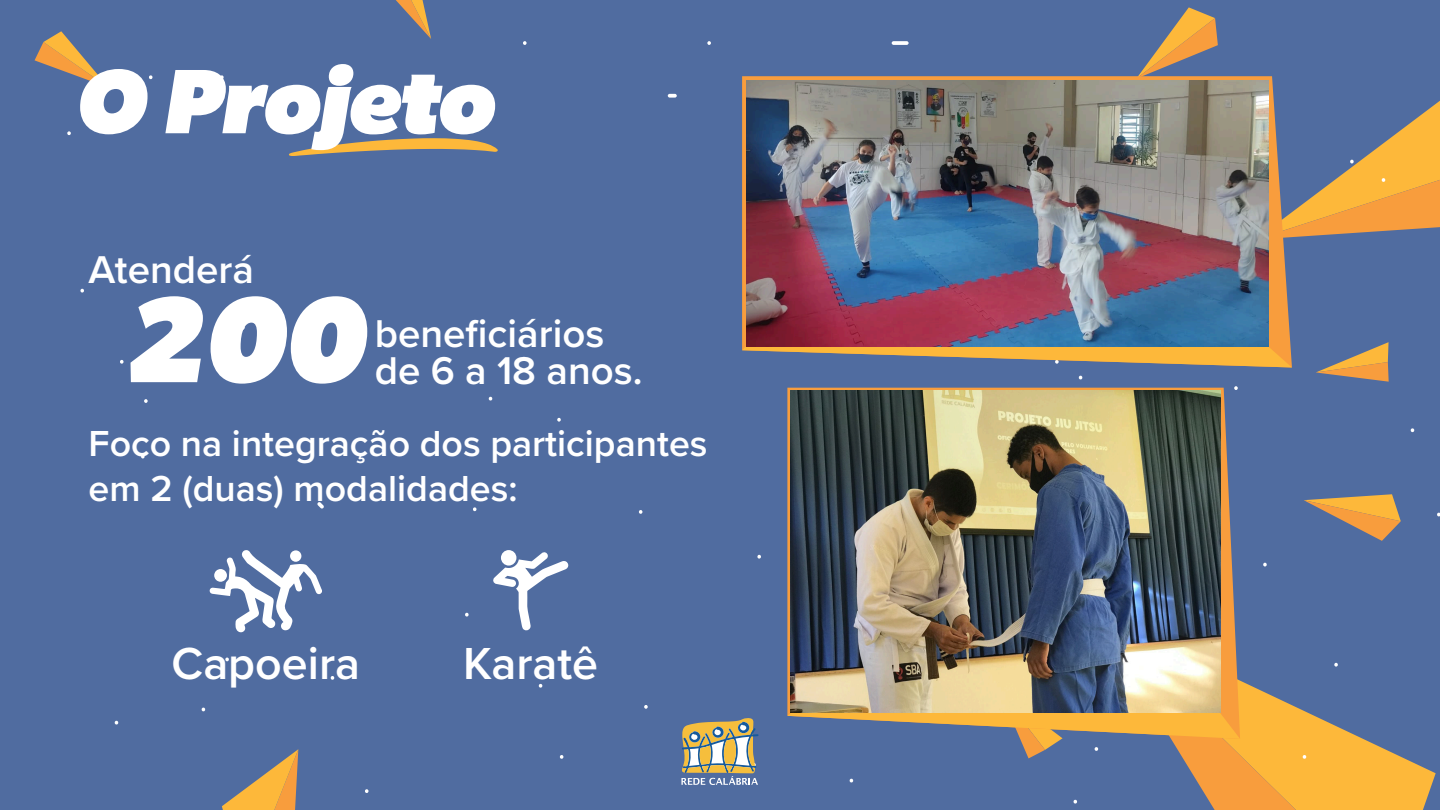
<style>
.page{position:relative;width:1440px;height:810px;background:#506ca0}
.page>*{position:absolute;margin:0;border:0;box-sizing:border-box;transform-origin:0 0}
.t1{font:italic 800 122.77px "Gibson";color:#fff}
.t2{font:italic 800 91.72px "Gibson";color:#fff}
.t3{font:600 46.5px "Proxima Nova";color:#fff}
.t4{font:600 40.12px/36.8px "Proxima Nova";color:#fff}
.t5{font:600 37.5px/45.2px "Proxima Nova";color:#fff}
</style>
<div class="page">
<svg style="left:222px;top:749px;width:76px;height:61px"></svg>
<svg style="left:396px;top:0;width:35px;height:39px"></svg>
<svg style="left:1020px;top:739px;width:42px;height:19px"></svg>
<svg style="left:1316px;top:342px;width:73px;height:40px"></svg>
<svg style="left:35px;top:31px;width:74px;height:57px"></svg>
<svg style="left:1304px;top:494px;width:97px;height:47px"></svg>
<svg style="left:1138px;top:7px;width:80px;height:69px"></svg>
<svg style="left:1296px;top:662px;width:140px;height:148px"></svg>
<svg style="left:330px;top:676px;width:5px;height:4px"></svg>
<svg style="left:559px;top:755px;width:5px;height:4px"></svg>
<svg style="left:488px;top:397px;width:5px;height:4px"></svg>
<svg style="left:538px;top:684px;width:5px;height:4px"></svg>
<svg style="left:317px;top:502px;width:7px;height:7px"></svg>
<svg style="left:120px;top:360px;width:4px;height:4px"></svg>
<svg style="left:473px;top:507px;width:4px;height:4px"></svg>
<svg style="left:225px;top:658px;width:4px;height:3px"></svg>
<svg style="left:201px;top:708px;width:5px;height:3px"></svg>
<svg style="left:1334px;top:663px;width:5px;height:4px"></svg>
<svg style="left:1094px;top:680px;width:202px;height:130px"></svg>
<svg style="left:849px;top:779px;width:5px;height:3px"></svg>
<svg style="left:1410px;top:428px;width:5px;height:4px"></svg>
<svg style="left:668px;top:94px;width:9px;height:4px"></svg>
<svg style="left:428px;top:89px;width:4px;height:3px"></svg>
<svg style="left:220px;top:75px;width:4px;height:4px"></svg>
<svg style="left:149px;top:75px;width:4px;height:4px"></svg>
<svg style="left:67px;top:131px;width:4px;height:4px"></svg>
<svg style="left:80px;top:289px;width:4px;height:4px"></svg>
<svg style="left:757px;top:555px;width:4px;height:4px"></svg>
<svg style="left:557px;top:418px;width:4px;height:4px"></svg>
<svg style="left:114px;top:721px;width:5px;height:4px"></svg>
<svg style="left:639px;top:510px;width:4px;height:4px"></svg>
<svg style="left:1263px;top:563px;width:4px;height:3px"></svg>
<svg style="left:892px;top:41px;width:17px;height:4px"></svg>
<svg style="left:523px;top:41px;width:4px;height:4px"></svg>
<svg style="left:465px;top:613px;width:4px;height:4px"></svg>
<svg style="left:1073px;top:800px;width:4px;height:4px"></svg>
<svg style="left:1302px;top:755px;width:5px;height:4px"></svg>
<svg style="left:1292px;top:101px;width:148px;height:136px"></svg>
<svg style="left:1078px;top:376px;width:5px;height:3px"></svg>
<svg style="left:644px;top:705px;width:4px;height:4px"></svg>
<svg style="left:365px;top:789px;width:4px;height:4px"></svg>
<svg style="left:141px;top:455px;width:4px;height:3px"></svg>
<svg style="left:144px;top:399px;width:4px;height:4px"></svg>
<svg style="left:238px;top:326px;width:7px;height:6px"></svg>
<svg style="left:707px;top:41px;width:4px;height:4px"></svg>
<svg style="left:681px;top:718px;width:78px;height:67px"></svg>
<svg style="left:289px;top:138px;width:209px;height:18px"></svg>
<svg style="left:210px;top:550px;width:112px;height:83px"></svg>
<div style="left:214px;top:569px;width:13px;height:13px;background:#fff;border-radius:50%"></div>
<div style="left:290px;top:550px;width:11px;height:12px;background:#fff;border-radius:50%"></div>
<svg style="left:493px;top:552px;width:76px;height:78px"></svg>
<div style="left:501px;top:550px;width:15px;height:16px;background:#fff;border-radius:50%"></div>
<svg style="left:742px;top:76px;width:536px;height:87px;background:#e49748"></svg>
<svg style="left:742px;top:163px;width:550px;height:204px"></svg>
<svg style="left:787px;top:388px;width:451px;height:104px;fill:#f89d3d"></svg>
<svg style="left:787px;top:492px;width:453px;height:247px"></svg>
<img style="left:790px;top:390px;width:430px;height:323px">
<img style="left:746px;top:80px;width:523px;height:266px">
<h2 class="t2" style="left:76px;top:47px;width:420px">O Projeto</h2>
<p class="t4" style="left:89px;top:250px;width:167px">Atenderá</p>
<h1 class="t1" style="left:124px;top:267px;width:242px">200</h1>
<p class="t4" style="left:375px;top:314px;width:269px">beneficiários de 6 a 18 anos.</p>
<p class="t5" style="left:89px;top:420px;width:621px">Foco na integração dos participantes em 2 (duas) modalidades:</p>
<p class="t3" style="left:172px;top:629px;width:190px">Capoeira</p>
<p class="t3" style="left:463px;top:629px;width:136px">Karatê</p>
</div>
